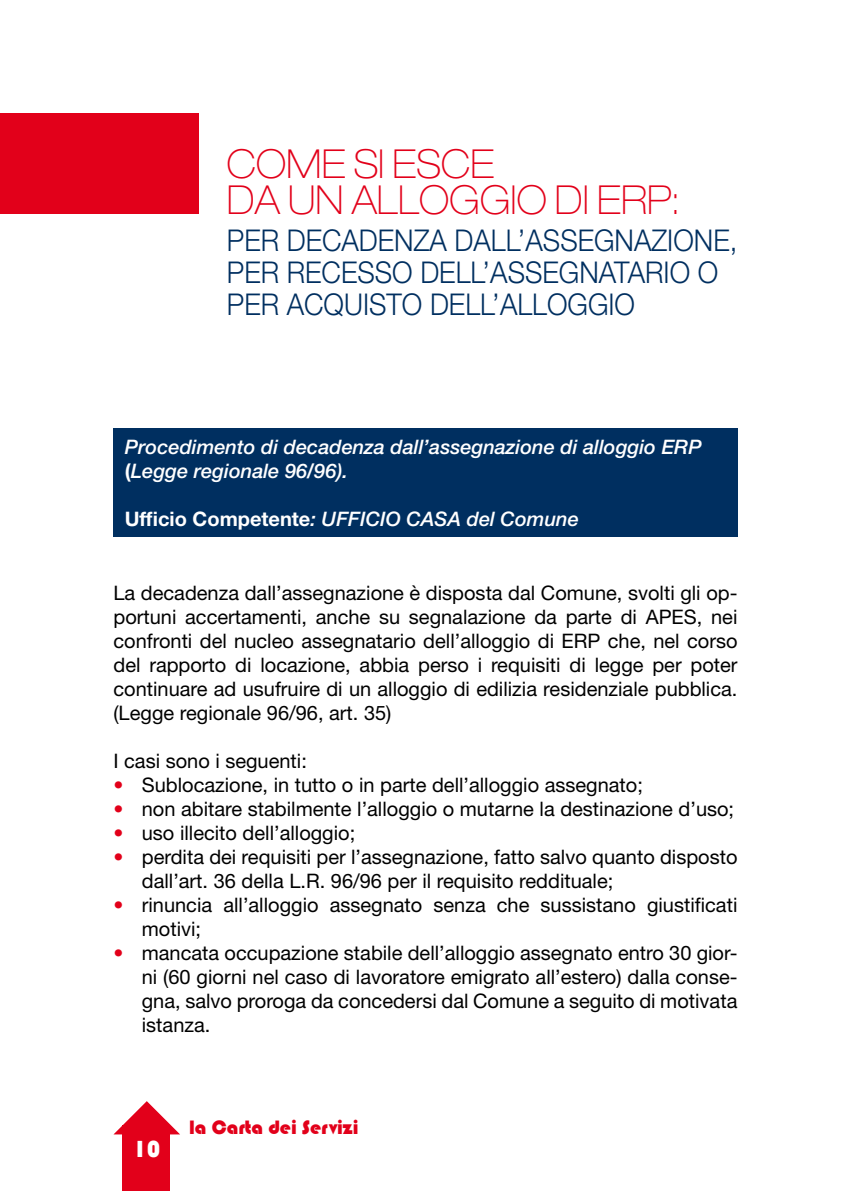
<style>
.page{position:relative;width:851px;height:1191px;background:#fff}
.page>*{position:absolute;margin:0;border:0;box-sizing:border-box;transform-origin:0 0}
.t1{font:100 expanded 40px/36px "Helvetica Neue LT Std";color:#e2001a;scale:.92 1}
.t2{font:300 30px/32px "Helvetica Neue LT Std";color:#002f60;scale:.92 1}
.t3{font:24px "Bauhaus 93";color:#fff}
.t4{font:20px/24px "Helvetica Neue LT Std";color:#000;text-align:justify}
.t5{font:italic 500 20px/24px "Helvetica Neue LT Std";color:#fff}
.t6{font:20px "Bauhaus 93";color:#e2001a}
.s1{font-weight:700;font-style:normal}
.s2{color:#e2001a}
</style>
<div class="page">
<svg style="left:114px;top:1101px;width:66px;height:33px"></svg>
<div style="left:123px;top:1125px;width:47px;height:66px;background:#e2001a"></div>
<div style="left:113px;top:428px;width:624px;height:109px;background:#002f60"></div>
<div style="left:0;top:113px;width:198px;height:101px;background:#e2001a"></div>
<h1 class="t1" style="left:227px;top:145px;width:430px">COME SI ESCE<br>DA UN ALLOGGIO DI ERP</h1>
<h1 class="t1" style="left:671px;top:181px;width:10px">:</h1>
<h2 class="t2" style="left:227px;top:223px;width:556px">PER DECADENZA DALL’ASSEG NAZIONE,<br>PER REC ESSO DELL’ASSEG NATARIO O<br>PER ACQUISTO DELL’ALLOGGIO</h2>
<p class="t5" style="left:125px;top:434px;width:578px">Procedimento di decadenza dall’assegnazione di alloggio ERP <span class="s1">(</span>Legge regionale 96/96).</p>
<p class="t5" style="left:125px;top:506px;width:455px"><span class="s1">Ufficio Competente</span>: UFFICIO CASA del Comune</p>
<p class="t4" style="left:113px;top:580px;width:625px">La decadenza dall’assegnazione è disposta dal Comune, svolti gli op&shy;portuni accertamenti, anche su segnalazione da parte di APES, nei confronti del nucleo assegnatario dell’alloggio di ERP che, nel corso del rapporto di locazione, abbia perso i requisiti di legge per poter continuare ad usufruire di un alloggio di edilizia residenziale pubblica. (Legge regionale 96/96, art. 35)</p>
<p class="t4" style="left:113px;top:748px;width:195px">I casi sono i seguenti:</p>
<p class="t4" style="left:113px;top:772px;width:531px"><span class="s2">•</span> Sublocazione, in tutto o in parte dell’alloggio assegnato;</p>
<p class="t4" style="left:113px;top:796px;width:622px"><span class="s2">•</span> non abitare stabilmente l’alloggio o mutarne la destinazione d’uso;</p>
<p class="t4" style="left:113px;top:820px;width:243px"><span class="s2">•</span> uso illecito dell’alloggio;</p>
<p class="t4" style="left:142px;top:844px;width:597px;text-indent:-28px"><span class="s2">•</span> perdita dei requisiti per l’assegnazione, fatto salvo quanto disposto dall’art. 36 della L.R. 96/96 per il requisito reddituale;</p>
<p class="t4" style="left:142px;top:892px;width:597px;text-indent:-28px"><span class="s2">•</span> rinuncia all’alloggio assegnato senza che sussistano giustificati motivi;</p>
<p class="t4" style="left:142px;top:940px;width:597px;text-indent:-28px"><span class="s2">•</span> mancata occupazione stabile dell’alloggio assegnato entro 30 gior&shy;ni (60 giorni nel caso di lavoratore emigrato all’estero) dalla conse&shy;gna, salvo proroga da concedersi dal Comune a seguito di motivata istanza.</p>
<p class="t3" style="left:133px;top:1135px;width:29px">10</p>
<p class="t6" style="left:189px;top:1116px;width:171px">la Carta dei Servizi</p>
</div>
